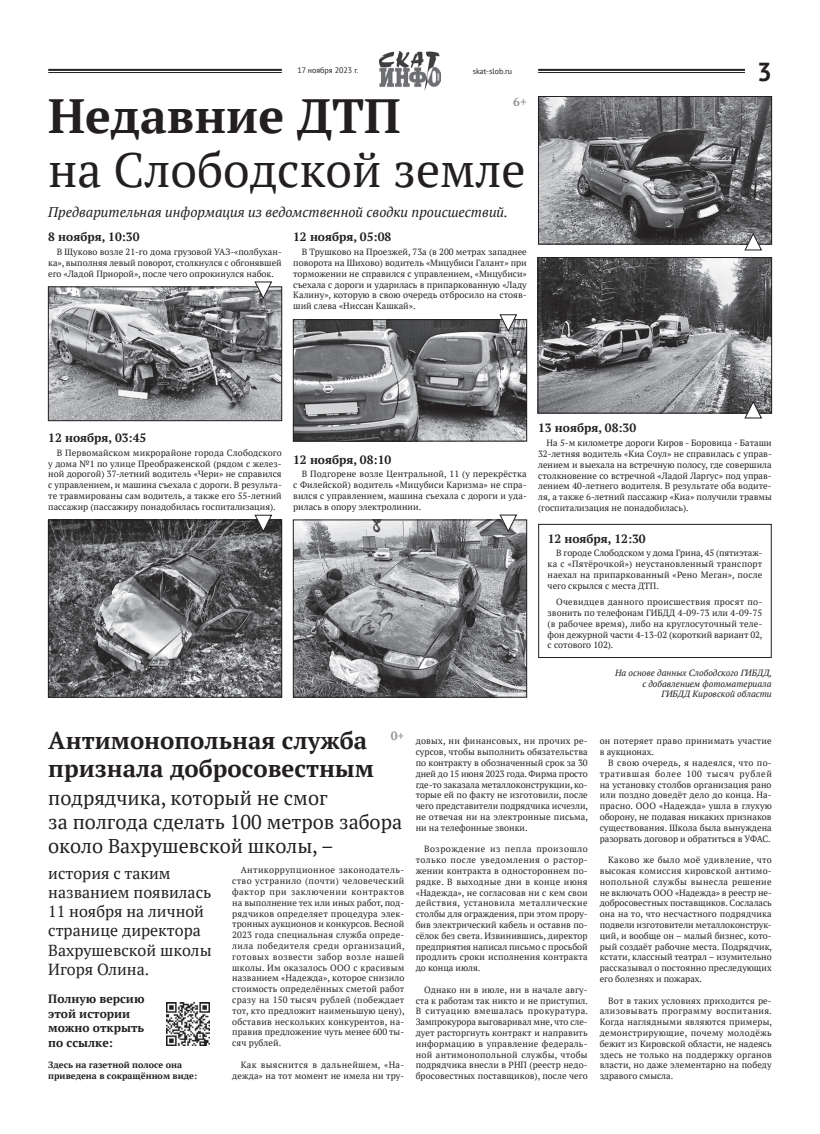
<style>
.page{position:relative;width:820px;height:1134px;background:#fff}
.page>*{position:absolute;margin:0;border:0;box-sizing:border-box;transform-origin:0 0}
.t1{font:48px "PT Serif";color:#231f20}
.t2{font:700 48px "PT Serif";color:#231f20}
.t3{font:700 26px "PT Sans";color:#231f20}
.t4{font:700 24px/28px "PT Serif";color:#231f20}
.t5{font:20px/24px "PT Serif";color:#231f20}
.t6{font:16px/19.2px "PT Serif";color:#231f20}
.t7{font:italic 14px "PT Serif";color:#231f20}
.t8{font:700 12px/14.4px "PT Serif";color:#231f20}
.t9{font:700 12px "PT Serif";color:#939598}
.t10{font:9px/10.8px "PT Serif";color:#231f20;text-align:justify}
.t11{font:italic 9px/10.8px "PT Serif";color:#231f20;text-align:right}
.t12{font:9px/10.8px "PT Serif";letter-spacing:.025em;color:#231f20;text-align:right}
.t13{font:700 9px/10.8px "PT Serif";color:#231f20}
.t14{font:9px/10.8px "PT Serif";letter-spacing:.02em;color:#231f20}
.t15{font:8px "PT Sans";color:#231f20}
</style>
<div class="page">
<img style="left:379px;top:51px;width:61px;height:40px">
<hr style="left:538px;top:69px;width:206px;height:2px;background:#231f20">
<hr style="left:538px;top:72px;width:206px;height:1px;background:#231f20">
<hr style="left:48px;top:69px;width:234px;height:2px;background:#231f20">
<hr style="left:48px;top:72px;width:234px;height:1px;background:#231f20">
<img style="left:50px;top:289px;width:230px;height:130px">
<div style="left:48px;top:287px;width:234px;height:134px;border:1px solid #231f20"></div>
<img style="left:50px;top:522px;width:230px;height:173px">
<div style="left:48px;top:520px;width:234px;height:177px;border:1px solid #231f20"></div>
<svg style="left:254px;top:281px;width:18px;height:18px"></svg>
<svg style="left:254px;top:515px;width:18px;height:17px"></svg>
<img style="left:295px;top:321px;width:229px;height:118px">
<div style="left:293px;top:319px;width:233px;height:122px;border:1px solid #231f20"></div>
<img style="left:295px;top:522px;width:229px;height:173px">
<div style="left:293px;top:520px;width:233px;height:177px;border:1px solid #231f20"></div>
<img style="left:540px;top:98px;width:229px;height:144px">
<div style="left:538px;top:96px;width:233px;height:148px;border:1px solid #231f20"></div>
<div style="left:538px;top:524px;width:233px;height:134px;border:1px solid #231f20"></div>
<img style="left:539px;top:259px;width:230px;height:152px">
<div style="left:537px;top:257px;width:234px;height:156px;border:1px solid #231f20"></div>
<svg style="left:744px;top:401px;width:17px;height:17px"></svg>
<svg style="left:744px;top:233px;width:17px;height:17px"></svg>
<svg style="left:499px;top:314px;width:18px;height:18px"></svg>
<svg style="left:499px;top:514px;width:18px;height:18px"></svg>
<img style="left:167px;top:1003px;width:42px;height:42px">
<p class="t15" style="left:297px;top:65px;width:62px">17 ноября 2023 г.</p>
<p class="t15" style="left:472px;top:66px;width:41px">skat-slob.ru</p>
<h3 class="t9" style="left:513px;top:94px;width:15px">6+</h3>
<h1 class="t2" style="left:48px;top:85px;width:353px">Недавние ДТП</h1>
<h1 class="t1" style="left:48px;top:139px;width:479px">на Слободской земле</h1>
<h3 class="t7" style="left:48px;top:203px;width:461px">Предварительная информация из ведомственной сводки происшествий.</h3>
<h3 class="t8" style="left:48px;top:230px;width:93px">8 ноября, 10:30</h3>
<p class="t10" style="left:48px;top:246px;width:235px;text-indent:9px">В Щуково возле 21-го дома грузовой УАЗ-«полбухан&shy;ка», выполняя левый поворот, столкнулся с обгонявшей его «Ладой Приорой», после чего опрокинулся набок.</p>
<h3 class="t8" style="left:293px;top:230px;width:99px">12 ноября, 05:08</h3>
<p class="t10" style="left:293px;top:246px;width:235px;text-indent:9px">В Трушково на Проезжей, 73а (в 200 метрах западнее поворота на Шихово) водитель «Мицубиси Галант» при торможении не справился с управлением, «Мицубиси» съехала с дороги и ударилась в припаркованную «Ладу Калину», которую в свою очередь отбросило на стояв&shy;ший слева «Ниссан Кашкай».</p>
<h2 class="t3" style="left:756px;top:54px;width:16px">3</h2>
<h3 class="t8" style="left:48px;top:430px;width:99px">12 ноября, 03:45</h3>
<p class="t10" style="left:48px;top:447px;width:235px;text-indent:9px">В Первомайском микрорайоне города Слободского у дома №1 по улице Преображенской (рядом с желез&shy;ной дорогой) 37-летний водитель «Чери» не справился с управлением, и машина съехала с дороги. В результа&shy;те травмированы сам водитель, а также его 55-летний пассажир (пассажиру понадобилась госпитализация).</p>
<h3 class="t8" style="left:293px;top:452px;width:99px">12 ноября, 08:10</h3>
<p class="t10" style="left:293px;top:469px;width:235px;text-indent:9px">В Подгорене возле Центральной, 11 (у перекрёстка с Филейской) водитель «Мицубиси Каризма» не спра&shy;вился с управлением, машина съехала с дороги и уда&shy;рилась в опору электролинии.</p>
<h3 class="t8" style="left:538px;top:421px;width:99px">13 ноября, 08:30</h3>
<p class="t10" style="left:538px;top:437px;width:235px;text-indent:9px">На 5-м километре дороги Киров - Боровица - Баташи 32-летняя водитель «Киа Соул» не справилась с управ&shy;лением и выехала на встречную полосу, где совершила столкновение со встречной «Ладой Ларгус» под управ&shy;лением 40-летнего водителя. В результате оба водите&shy;ля, а также 6-летний пассажир «Киа» получили травмы (госпитализация не понадобилась).</p>
<h3 class="t8" style="left:547px;top:531px;width:99px">12 ноября, 12:30</h3>
<p class="t10" style="left:547px;top:548px;width:216px;text-indent:9px">В городе Слободском у дома Грина, 45 (пятиэтаж&shy;ка с «Пятёрочкой») неустановленный транспорт наехал на припаркованный «Рено Меган», после чего скрылся с места ДТП.</p>
<p class="t10" style="left:547px;top:596px;width:216px;text-indent:9px">Очевидцев данного происшествия просят по&shy;звонить по телефонам ГИБДД 4-09-73 или 4-09-75 (в рабочее время), либо на круглосуточный теле&shy;фон дежурной части 4-13-02 (короткий вариант 02, с сотового 102).</p>
<p class="t11" style="left:614px;top:667px;width:158px">На основе данных Слободского ГИБДД, с добавлением фотоматериала<br>ГИБДД Кировской области</p>
<h3 class="t4" style="left:48px;top:726px;width:327px">Антимонопольная служба признала добросовестным</h3>
<h3 class="t5" style="left:48px;top:785px;width:355px">подрядчика, который не смог<br>за полгода сделать 100 метров забора около Вахрушевской школы, –</h3>
<h3 class="t9" style="left:390px;top:727px;width:15px">0+</h3>
<h3 class="t6" style="left:48px;top:863px;width:165px">история с таким названием появилась<br>11 ноября на личной странице директора<br>Вахрушевской школы<br>Игоря Олина.</h3>
<h3 class="t8" style="left:48px;top:992px;width:98px">Полную версию этой истории можно открыть по ссылке:</h3>
<p class="t13" style="left:48px;top:1059px;width:150px">Здесь на газетной полосе она приведена в сокращённом виде:</p>
<p class="t10" style="left:232px;top:865px;width:174px;text-indent:9px">Антикоррупционное законодатель&shy;ство устранило (почти) человеческий фактор при заключении контрактов на выполнение тех или иных работ, под&shy;рядчиков определяет процедура элек&shy;тронных аукционов и конкурсов. Весной 2023 года специальная служба опреде&shy;лила победителя среди организаций, готовых возвести забор возле нашей школы. Им оказалось ООО с красивым названием «Надежда», которое снизило стоимость определённых сметой работ сразу на 150 тысяч рублей (побеждает тот, кто предложит наименьшую цену), обставив нескольких конкурентов, на&shy;правив предложение чуть менее 600 ты&shy;сяч рублей.</p>
<p class="t12" style="left:232px;top:1059px;width:173px">Как выяснится в дальнейшем, «На&shy;дежда» на тот момент не имела ни тру-</p>
<p class="t10" style="left:415px;top:736px;width:174px">довых, ни финансовых, ни прочих ре&shy;сурсов, чтобы выполнить обязательства по контракту в обозначенный срок за 30 дней до 15 июня 2023 года. Фирма просто где-то заказала металлоконструкции, ко&shy;торые ей по факту не изготовили, после чего представители подрядчика исчезли, не отвечая ни на электронные письма, ни на телефонные звонки.</p>
<p class="t10" style="left:415px;top:844px;width:173px;text-indent:9px">Возрождение из пепла произошло только после уведомления о растор&shy;жении контракта в одностороннем по&shy;рядке. В выходные дни в конце июня «Надежда», не согласовав ни с кем свои действия, установила металлические столбы для ограждения, при этом прору&shy;бив электрический кабель и оставив по&shy;сёлок без света. Извинившись, директор предприятия написал письмо с просьбой продлить сроки исполнения контракта до конца июля.</p>
<p class="t10" style="left:415px;top:984px;width:174px;text-indent:9px">Однако ни в июле, ни в начале авгу&shy;ста к работам так никто и не приступил.<br>В ситуацию вмешалась прокуратура.<br>Зампрокурора выговаривал мне, что сле&shy;дует расторгнуть контракт и направить информацию в управление федераль&shy;ной антимонопольной службы, чтобы подрядчика внесли в РНП (реестр недо&shy;бросовестных поставщиков), после чего</p>
<p class="t14" style="left:599px;top:736px;width:173px">он потеряет право принимать участие в аукционах.</p>
<p class="t10" style="left:599px;top:757px;width:173px;text-indent:9px">В свою очередь, я надеялся, что по&shy;тратившая более 100 тысяч рублей на установку столбов организация рано или поздно доведёт дело до конца. На&shy;прасно. ООО «Надежда» ушла в глухую оборону, не подавая никаких признаков существования. Школа была вынуждена разорвать договор и обратиться в УФАС.</p>
<p class="t10" style="left:599px;top:854px;width:174px;text-indent:9px">Каково же было моё удивление, что высокая комиссия кировской антимо&shy;нопольной службы вынесла решение не включать ООО «Надежда» в реестр не&shy;добросовестных поставщиков. Сослалась она на то, что несчастного подрядчика подвели изготовители металлоконструк&shy;ций, и вообще он – малый бизнес, кото&shy;рый создаёт рабочие места. Подрядчик, кстати, классный театрал – изумительно рассказывал о постоянно преследующих его болезнях и пожарах.</p>
<p class="t10" style="left:599px;top:995px;width:174px;text-indent:9px">Вот в таких условиях приходится ре&shy;ализовывать программу воспитания.<br>Когда наглядными являются примеры, демонстрирующие, почему молодёжь бежит из Кировской области, не надеясь здесь не только на поддержку органов власти, но даже элементарно на победу здравого смысла.</p>
</div>
